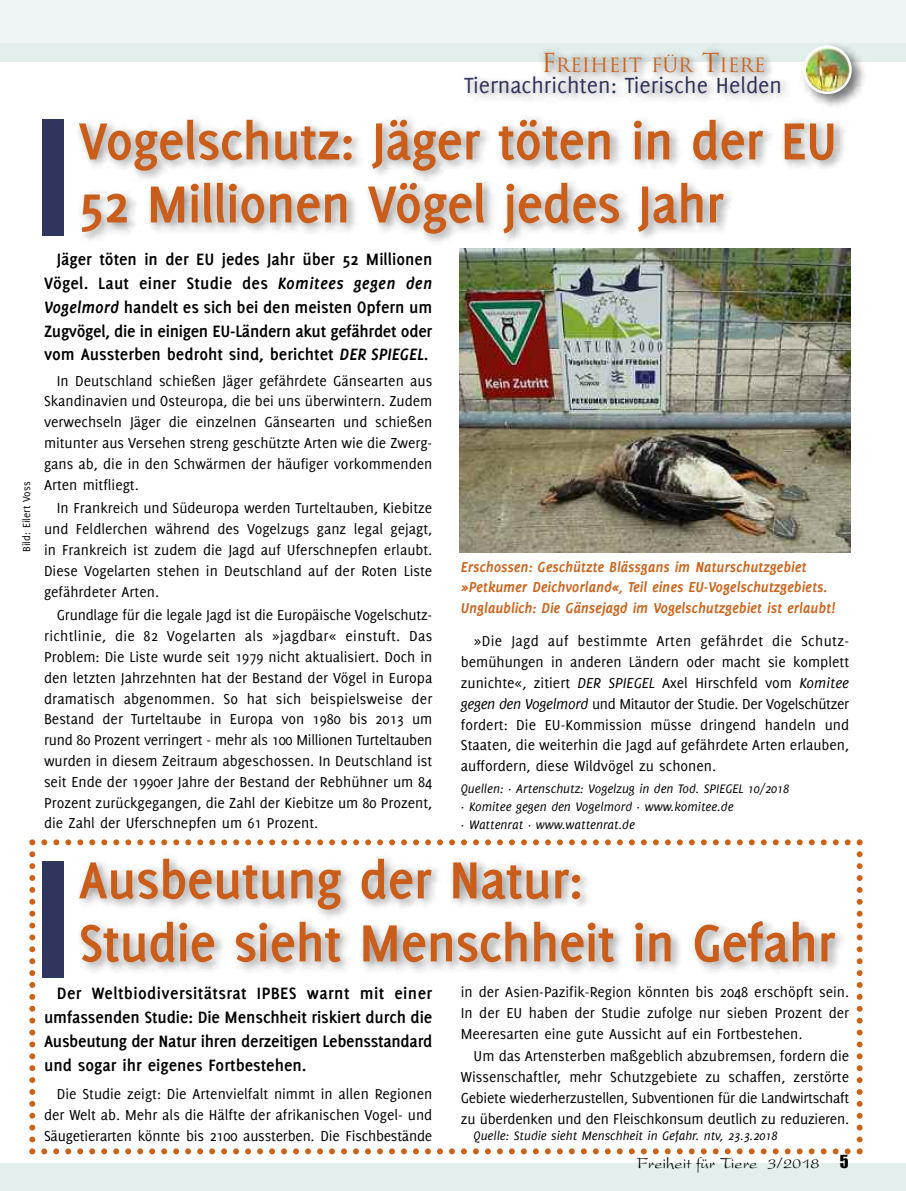
<style>
.page{position:relative;width:906px;height:1191px;background:#fff}
.page>*{position:absolute;margin:0;border:0;box-sizing:border-box;transform-origin:0 0}
.t1{font:700 57px/63px "Delicious";letter-spacing:-.015em;color:#ca5d19}
.t2{font:24px "Delicious";color:#30355d}
.t3{font:19.2px "Trajan";color:#cb621a}
.t4{font:700 18px/23.7px "Delicious";color:#000;text-align:justify}
.t5{font:16.5px "President";color:#000}
.t6{font:15.75px/20.9px "Delicious";color:#000;text-align:justify}
.t7{font:italic 700 15.75px/20.9px "Delicious";letter-spacing:-.01em;color:#cb621a}
.t8{font:italic 13.5px/17.9px "Delicious";color:#000}
.t9{font:11.25px "Delicious";color:#000}
.s1{font-size:25.5px}
.s2{font-style:italic}
.s3{font-family:"Impact"}
</style>
<div class="page">
<svg style="left:29px;top:839px;width:833px;height:315px"></svg>
<hr style="left:0;top:37px;width:1px;height:801px;background:#f7faf9">
<div style="left:0;top:1163px;width:906px;height:28px;background:#e3efec"></div>
<div style="left:0;top:0;width:906px;height:44px;background:#eef5f4"></div>
<div style="left:0;top:43px;width:906px;height:18px;background:#e3efec"></div>
<img style="left:796px;top:44px;width:75px;height:54px">
<img style="left:803px;top:45px;width:48px;height:49px">
<img style="left:42px;top:98px;width:812px;height:159px">
<div style="left:43px;top:119px;width:21px;height:117px;background:#30355d"></div>
<div style="left:459px;top:249px;width:391px;height:310px;background:linear-gradient(to right,#fff,#fff)"></div>
<img style="left:459px;top:249px;width:391px;height:303px">
<img style="left:35px;top:839px;width:828px;height:153px">
<div style="left:43px;top:861px;width:21px;height:116px;background:#30355d"></div>
<p class="t9" style="left:22px;top:552px;width:72px;rotate:-90deg">Bild: Eilert Voss</p>
<p class="t3" style="left:541px;top:54px;width:226px"><span class="s1">F</span>REIHEIT FÜR <span class="s1">T</span>IERE</p>
<h2 class="t2" style="left:464px;top:76px;width:319px">Tiernachrichten: Tierische Helden</h2>
<h1 class="t1" style="left:79px;top:113px;width:760px">Vogelschutz: Jäger töten in der EU<br>52 Millionen Vögel jedes Jahr</h1>
<p class="t4" style="left:44px;top:249px;width:390px;text-indent:13px">Jäger töten in der EU jedes Jahr über 52 Millionen Vögel. Laut einer Studie des <span class="s2">Komitees gegen den Vogelmord</span> handelt es sich bei den meisten Opfern um Zugvögel, die in einigen EU-Ländern akut gefährdet oder vom Aussterben bedroht sind, berichtet <span class="s2">DER SPIEGEL</span>.</p>
<p class="t6" style="left:44px;top:371px;width:390px;text-indent:13px">In Deutschland schießen Jäger gefährdete Gänsearten aus Skandinavien und Osteuropa, die bei uns überwintern. Zudem verwechseln Jäger die einzelnen Gänsearten und schießen mitunter aus Versehen streng geschützte Arten wie die Zwerg&shy;gans ab, die in den Schwärmen der häufiger vorkommenden Arten mitfliegt.</p>
<p class="t6" style="left:44px;top:499px;width:390px;text-indent:13px">In Frankreich und Südeuropa werden Turteltauben, Kiebitze und Feldlerchen während des Vogelzugs ganz legal gejagt, in Frankreich ist zudem die Jagd auf Uferschnepfen erlaubt.<br>Diese Vogelarten stehen in Deutschland auf der Roten Liste gefährdeter Arten.</p>
<p class="t6" style="left:44px;top:606px;width:390px;text-indent:13px">Grundlage für die legale Jagd ist die Europäische Vogelschutz&shy;richtlinie, die 82 Vogelarten als »jagdbar« einstuft. Das Problem: Die Liste wurde seit 1979 nicht aktualisiert. Doch in den letzten Jahrzehnten hat der Bestand der Vögel in Europa dramatisch abgenommen. So hat sich beispielsweise der Bestand der Turteltaube in Europa von 1980 bis 2013 um rund 80 Prozent verringert - mehr als 100 Millionen Turteltauben wurden in diesem Zeitraum abgeschossen. In Deutschland ist seit Ende der 1990er Jahre der Bestand der Rebhühner um 84<br>Prozent zurückgegangen, die Zahl der Kiebitze um 80 Prozent, die Zahl der Uferschnepfen um 61 Prozent.</p>
<p class="t7" style="left:461px;top:557px;width:376px">Erschossen: Geschützte Blässgans im Naturschutzgebiet »Petkumer Deichvorland«, Teil eines EU-Vogelschutzgebiets.<br>Unglaublich: Die Gänsejagd im Vogelschutzgebiet ist erlaubt!</p>
<p class="t6" style="left:461px;top:632px;width:390px;text-indent:13px">»Die Jagd auf bestimmte Arten gefährdet die Schutz&shy;bemühungen in anderen Ländern oder macht sie komplett zunichte«, zitiert <span class="s2">DER SPIEGEL</span> Axel Hirschfeld vom <span class="s2">Komitee gegen den Vogelmord</span> und Mitautor der Studie. Der Vogelschützer fordert: Die EU-Kommission müsse dringend handeln und Staaten, die weiterhin die Jagd auf gefährdete Arten erlauben, auffordern, diese Wildvögel zu schonen.</p>
<p class="t8" style="left:461px;top:779px;width:330px">Quellen: · Artenschutz: Vogelzug in den Tod. SPIEGEL 10/2018 · Komitee gegen den Vogelmord · www.komitee.de<br>· Wattenrat · www.wattenrat.de</p>
<h1 class="t1" style="left:79px;top:852px;width:758px">Ausbeutung der Natur:<br>Studie sieht Menschheit in Gefahr</h1>
<p class="t6" style="left:461px;top:982px;width:390px">in der Asien-Pazifik-Region könnten bis 2048 erschöpft sein.<br>In der EU haben der Studie zufolge nur sieben Prozent der Meeresarten eine gute Aussicht auf ein Fortbestehen.</p>
<p class="t6" style="left:461px;top:1046px;width:390px;text-indent:13px">Um das Artensterben maßgeblich abzubremsen, fordern die Wissenschaftler, mehr Schutzgebiete zu schaffen, zerstörte Gebiete wiederherzustellen, Subventionen für die Landwirtschaft zu überdenken und den Fleischkonsum deutlich zu reduzieren.</p>
<p class="t8" style="left:473px;top:1126px;width:305px">Quelle: Studie sieht Menschheit in Gefahr. ntv, 23.3.2018</p>
<p class="t4" style="left:44px;top:983px;width:390px;text-indent:13px">Der Weltbiodiversitätsrat IPBES warnt mit einer umfassenden Studie: Die Menschheit riskiert durch die Ausbeutung der Natur ihren derzeitigen Lebensstandard und sogar ihr eigenes Fortbestehen.</p>
<p class="t6" style="left:44px;top:1084px;width:390px;text-indent:13px">Die Studie zeigt: Die Artenvielfalt nimmt in allen Regionen der Welt ab. Mehr als die Hälfte der afrikanischen Vogel- und Säugetierarten könnte bis 2100 aussterben. Die Fischbestände</p>
<p class="t5" style="left:637px;top:1158px;width:213px">Freiheit für Tiere 3/2018 <span class="s3">5</span></p>
</div>
